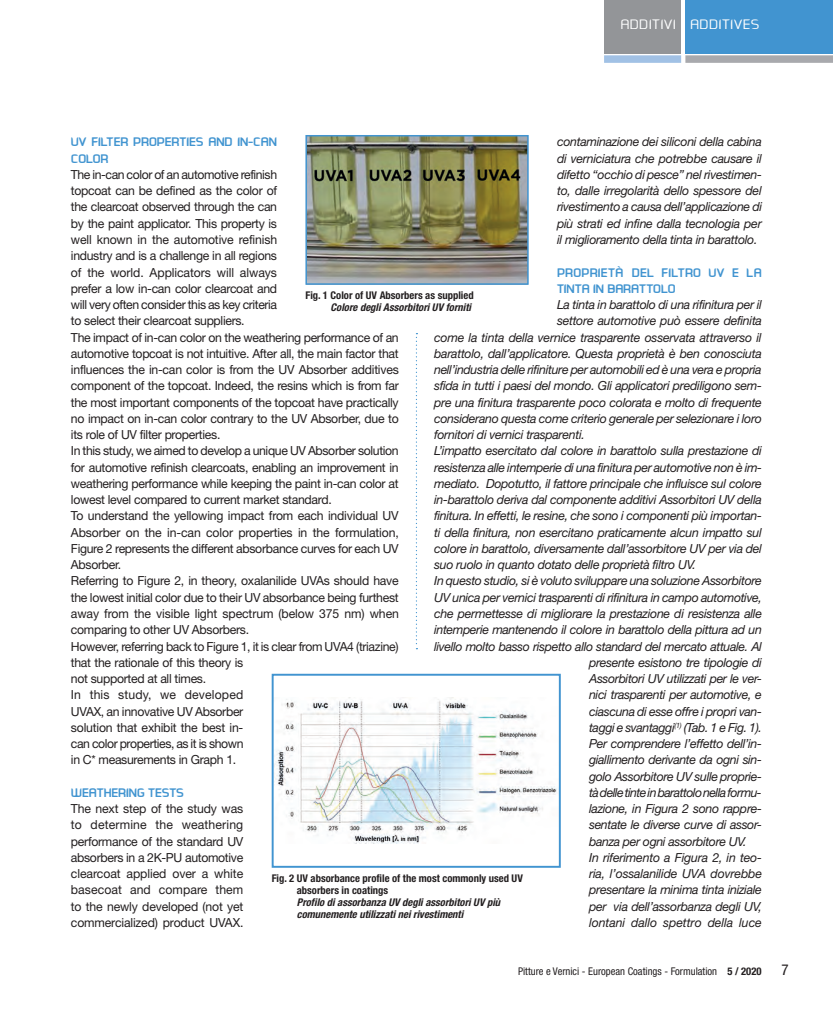
<style>
.page{position:relative;width:833px;height:1012px;background:#fff}
.page>*{position:absolute;margin:0;border:0;box-sizing:border-box;transform-origin:0 0}
.t1{font:condensed 15px "Helvetica Neue";color:#231f20}
.t2{font:13.75px "Ea Designer";letter-spacing:.025em;color:#fff}
.t3{font:italic 12.5px/16.2px "Helvetica Neue";letter-spacing:-.025em;color:#231f20;text-align:justify}
.t4{font:12.5px/16.2px "Helvetica Neue";letter-spacing:-.025em;color:#231f20}
.t5{font:700 12.5px/16.2px "Ea Designer";letter-spacing:-.015em;color:#4194d0}
.t6{font:italic 12.5px "Helvetica Neue";letter-spacing:-.045em;color:#231f20}
.t7{font:italic 12.5px "Helvetica Neue";letter-spacing:-.005em;color:#231f20}
.t8{font:italic 700 condensed 10.62px/11.9px "Helvetica Neue";color:#231f20}
.t9{font:700 condensed 10.62px/11.9px "Helvetica Neue";color:#231f20}
.t10{font:condensed 10.62px "Helvetica Neue";color:#231f20}
.s1{font-weight:700}
</style>
<div class="page">
<div style="left:685px;top:0;width:148px;height:54px;background:#4194d0"></div>
<div style="left:685px;top:55px;width:148px;height:8px;background:#a8a9ad"></div>
<div style="left:604px;top:0;width:77px;height:54px;background:#939598"></div>
<div style="left:604px;top:55px;width:77px;height:8px;background:#a1c1e5"></div>
<svg style="left:416px;top:333px;width:1px;height:316px"></svg>
<img style="left:275px;top:697px;width:282px;height:146px">
<div style="left:272px;top:673px;width:289px;height:194px;border:2px solid #4194d0"></div>
<img style="left:307px;top:137px;width:220px;height:146px">
<div style="left:305px;top:135px;width:224px;height:150px;border:1px solid #4194d0"></div>
<p class="t2" style="left:620px;top:17px;width:141px">ADDITIVI ADDITIVES</p>
<p class="t3" style="left:557px;top:134px;width:207px">contaminazione dei siliconi della cabina di verniciatura che potrebbe causare il difetto “occhio di pesce” nel rivestimen&shy;to, dalle irregolarità dello spessore del rivestimento a causa dell’applicazione di più strati ed infine dalla tecnologia per il miglioramento della tinta in barattolo.</p>
<p class="t5" style="left:557px;top:264px;width:206px">PROPRIETÀ DEL FILTRO UV E LA<br>TINTA IN BARATTOLO</p>
<p class="t3" style="left:557px;top:296px;width:206px">La tinta in barattolo di una rifinitura per il</p>
<p class="t3" style="left:557px;top:312px;width:206px">settore automotive può essere definita</p>
<p class="t3" style="left:434px;top:329px;width:329px">come la tinta della vernice trasparente osservata attraverso il</p>
<p class="t3" style="left:434px;top:345px;width:329px">barattolo, dall’applicatore. Questa proprietà è ben conosciuta</p>
<p class="t3" style="left:434px;top:361px;width:329px">nell’industria delle rifiniture per automobili ed è una vera e propria</p>
<p class="t3" style="left:434px;top:377px;width:329px">sfida in tutti i paesi del mondo. Gli applicatori prediligono sem-</p>
<p class="t3" style="left:434px;top:394px;width:329px">pre una finitura trasparente poco colorata e molto di frequente</p>
<p class="t3" style="left:434px;top:410px;width:329px">considerano questa come criterio generale per selezionare i loro</p>
<p class="t3" style="left:434px;top:426px;width:152px">fornitori di vernici trasparenti.</p>
<p class="t3" style="left:434px;top:442px;width:329px">L’impatto esercitato dal colore in barattolo sulla prestazione di</p>
<p class="t3" style="left:434px;top:459px;width:329px">resistenza alle intemperie di una finitura per automotive non è im-</p>
<p class="t3" style="left:434px;top:475px;width:329px">mediato. Dopotutto, il fattore principale che influisce sul colore</p>
<p class="t3" style="left:434px;top:491px;width:329px">in-barattolo deriva dal componente additivi Assorbitori UV della</p>
<p class="t3" style="left:434px;top:507px;width:329px">finitura. In effetti, le resine, che sono i componenti più importan-</p>
<p class="t3" style="left:434px;top:524px;width:329px">ti della finitura, non esercitano praticamente alcun impatto sul</p>
<p class="t3" style="left:434px;top:540px;width:329px">colore in barattolo, diversamente dall’assorbitore UV per via del</p>
<p class="t3" style="left:434px;top:556px;width:263px">suo ruolo in quanto dotato delle proprietà filtro UV.</p>
<p class="t3" style="left:434px;top:572px;width:329px">In questo studio, si è voluto sviluppare una soluzione Assorbitore</p>
<p class="t3" style="left:434px;top:589px;width:329px">UV unica per vernici trasparenti di rifinitura in campo automotive,</p>
<p class="t3" style="left:434px;top:605px;width:329px">che permettesse di migliorare la prestazione di resistenza alle</p>
<p class="t3" style="left:434px;top:621px;width:329px">intemperie mantenendo il colore in barattolo della pittura ad un</p>
<p class="t3" style="left:434px;top:637px;width:329px">livello molto basso rispetto allo standard del mercato attuale. Al</p>
<p class="t3" style="left:589px;top:654px;width:174px">presente esistono tre tipologie di</p>
<p class="t3" style="left:589px;top:670px;width:174px">Assorbitori UV utilizzati per le ver-</p>
<p class="t3" style="left:589px;top:686px;width:174px">nici trasparenti per automotive, e</p>
<p class="t3" style="left:589px;top:702px;width:174px">ciascuna di esse offre i propri van-</p>
<p class="t3" style="left:589px;top:719px;width:174px">taggi e svantaggi<sup>(1)</sup> (Tab. 1 e Fig. 1).</p>
<p class="t3" style="left:589px;top:735px;width:174px">Per comprendere l’effetto dell’in-</p>
<p class="t3" style="left:589px;top:751px;width:174px">giallimento derivante da ogni sin-</p>
<p class="t3" style="left:589px;top:767px;width:174px">golo Assorbitore UV sulle proprie-</p>
<p class="t6" style="left:589px;top:784px;width:174px">tà delle tinte in barattolo nella formu-</p>
<p class="t3" style="left:589px;top:800px;width:174px">lazione, in Figura 2 sono rappre-</p>
<p class="t3" style="left:589px;top:816px;width:174px">sentate le diverse curve di assor-</p>
<p class="t3" style="left:589px;top:832px;width:159px">banza per ogni assorbitore UV.</p>
<p class="t3" style="left:589px;top:849px;width:174px">In riferimento a Figura 2, in teo-</p>
<p class="t3" style="left:589px;top:865px;width:174px">ria, l’ossalanilide UVA dovrebbe</p>
<p class="t3" style="left:589px;top:881px;width:174px">presentare la minima tinta iniziale</p>
<p class="t3" style="left:589px;top:897px;width:174px">per via dell’assorbanza degli UV,</p>
<p class="t7" style="left:589px;top:914px;width:174px">lontani dallo spettro della luce</p>
<p class="t5" style="left:71px;top:134px;width:208px">UV FILTER PROPERTIES AND IN-CAN<br>COLOR</p>
<p class="t4" style="left:71px;top:166px;width:329px">The in-can color of an automotive refinish<br>topcoat can be defined as the color of<br>the clearcoat observed through the can<br>by the paint applicator. This property is<br>well known in the automotive refinish<br>industry and is a challenge in all regions<br>of the world. Applicators will always<br>prefer a low in-can color clearcoat and<br>will very often consider this as key criteria<br>to select their clearcoat suppliers.<br>The impact of in-can color on the weathering performance of an automotive topcoat is not intuitive. After all, the main factor that influences the in-can color is from the UV Absorber additives component of the topcoat. Indeed, the resins which is from far the most important components of the topcoat have practically no impact on in-can color contrary to the UV Absorber, due to its role of UV filter properties.<br>In this study, we aimed to develop a unique UV Absorber solution for automotive refinish clearcoats, enabling an improvement in weathering performance while keeping the paint in-can color at lowest level compared to current market standard.<br>To understand the yellowing impact from each individual UV Absorber on the in-can color properties in the formulation, Figure 2 represents the different absorbance curves for each UV Absorber.<br>Referring to Figure 2, in theory, oxalanilide UVAs should have the lowest initial color due to their UV absorbance being furthest away from the visible light spectrum (below 375 nm) when comparing to other UV Absorbers.<br>However, referring back to Figure 1, it is clear from UVA4 (triazine) that the rationale of this theory is<br>not supported at all times.<br>In this study, we developed<br>UVAX, an innovative UV Absorber<br>solution that exhibit the best in-<br>can color properties, as it is shown<br>in C* measurements in Graph 1.</p>
<p class="t5" style="left:71px;top:784px;width:115px">WEATHERING TESTS</p>
<p class="t4" style="left:71px;top:800px;width:174px;text-align:justify">The next step of the study was to determine the weathering performance of the standard UV absorbers in a 2K-PU automotive clearcoat applied over a white basecoat and compare them to the newly developed (not yet commercialized) product UVAX.</p>
<p class="t9" style="left:305px;top:289px;width:170px">Fig. 1 Color of UV Absorbers as supplied</p>
<p class="t8" style="left:331px;top:301px;width:142px">Colore degli Assorbitori UV forniti</p>
<p class="t9" style="left:297px;top:872px;width:228px;text-indent:-25px">Fig. 2 UV absorbance profile of the most commonly used UV absorbers in coatings</p>
<p class="t8" style="left:297px;top:896px;width:205px">Profilo di assorbanza UV degli assorbitori UV più comunemente utilizzati nei rivestimenti</p>
<p class="t10" style="left:518px;top:965px;width:245px">Pitture e Vernici - European Coatings - Formulation <span class="s1">5 / 2020</span></p>
<p class="t1" style="left:781px;top:961px;width:9px">7</p>
</div>
